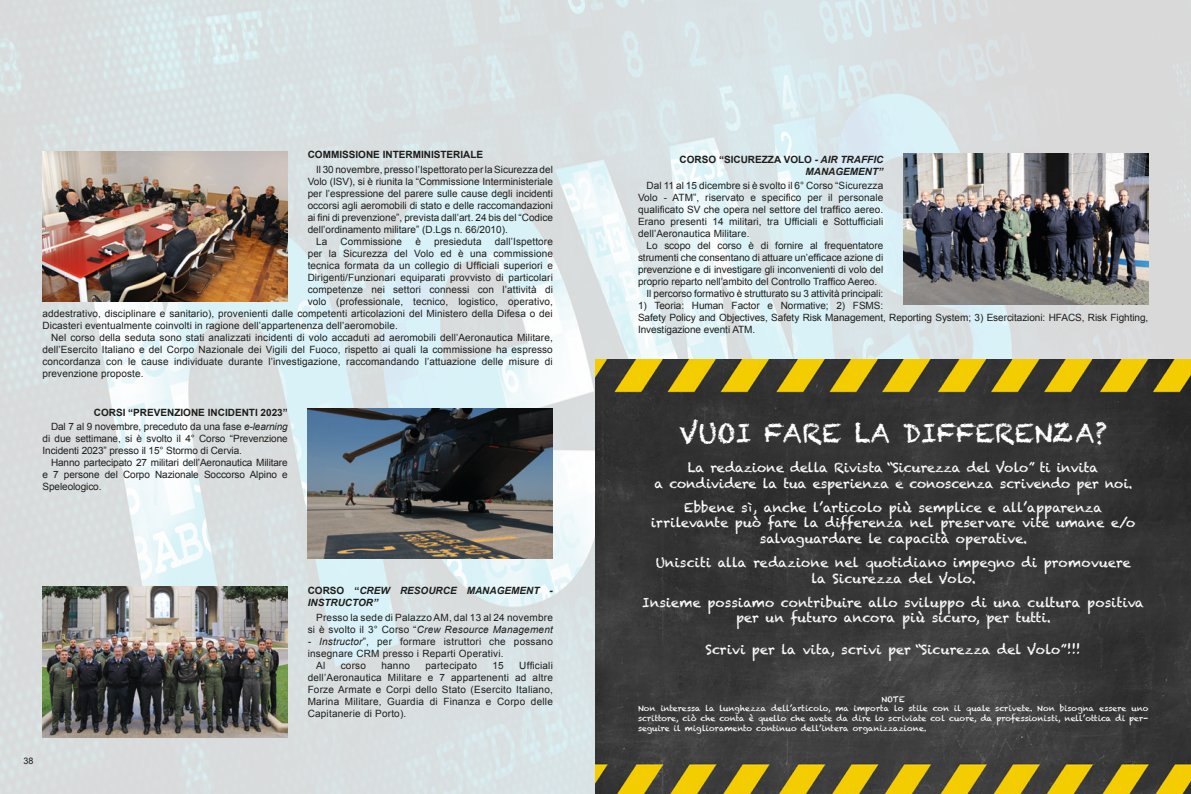
<style>
.page{position:relative;width:1191px;height:794px;background:#fff}
.page>*{position:absolute;margin:0;border:0;box-sizing:border-box;transform-origin:0 0}
.t1{font:26px "Chalkduster";color:#fff}
.t2{font:13px/15.6px "Chalkduster";color:#fff;text-align:center}
.t3{font:10px/12px "Arial";letter-spacing:.01em;color:#1d1d1b}
.t4{font:10px/14.8px "Arial";letter-spacing:-.01em;color:#1d1d1b;text-align:right}
.t5{font:italic 700 10px/12px "Arial";color:#1d1d1b}
.t6{font:9px "Arial";color:#1d1d1b}
.t7{font:8px/9.6px "Chalkduster";color:#fff}
.s1{font-weight:700}
.s2{font-style:italic}
.s3{font-style:normal}
</style>
<div class="page">
<img style="left:0;top:0;width:1191px;height:794px">
<img style="left:43px;top:151px;width:245px;height:150px">
<img style="left:43px;top:587px;width:245px;height:150px">
<img style="left:903px;top:154px;width:245px;height:150px">
<img style="left:308px;top:408px;width:245px;height:150px">
<img style="left:595px;top:359px;width:596px;height:435px">
<p class="t3" style="left:316px;top:148px;width:238px;line-height:14.8px;text-indent:-8px"><span class="s1">COMMISSIONE INTERMINISTERIALE<br></span>Il 30 novembre, presso l’Ispettorato per la Sicurezza del</p>
<p class="t3" style="left:308px;top:176px;width:247px">Volo (ISV), si è riunita la “Commissione Interministeriale</p>
<p class="t3" style="left:308px;top:188px;width:247px">per l’espressione del parere sulle cause degli incidenti</p>
<p class="t3" style="left:308px;top:200px;width:247px">occorsi agli aeromobili di stato e delle raccomandazioni</p>
<p class="t3" style="left:308px;top:212px;width:247px">ai fini di prevenzione”, prevista dall’art. 24 bis del “Codice</p>
<p class="t3" style="left:308px;top:224px;width:202px">dell’ordinamento militare” (D.Lgs n. 66/2010).</p>
<p class="t3" style="left:316px;top:236px;width:13px">La</p>
<p class="t3" style="left:340px;top:236px;width:63px">Commissione</p>
<p class="t3" style="left:415px;top:236px;width:7px">è</p>
<p class="t3" style="left:434px;top:236px;width:49px">presieduta</p>
<p class="t3" style="left:495px;top:236px;width:59px">dall’Ispettore</p>
<p class="t3" style="left:308px;top:248px;width:247px">per la Sicurezza del Volo ed è una commissione</p>
<p class="t3" style="left:308px;top:260px;width:247px">tecnica formata da un collegio di Ufficiali superiori e</p>
<p class="t3" style="left:308px;top:272px;width:247px">Dirigenti/Funzionari equiparati provvisto di particolari</p>
<p class="t3" style="left:308px;top:284px;width:247px">competenze nei settori connessi con l’attività di</p>
<p class="t3" style="left:308px;top:296px;width:247px">volo (professionale, tecnico, logistico, operativo,</p>
<p class="t3" style="left:43px;top:308px;width:512px">addestrativo, disciplinare e sanitario), provenienti dalle competenti articolazioni del Ministero della Difesa o dei</p>
<p class="t3" style="left:43px;top:320px;width:357px">Dicasteri eventualmente coinvolti in ragione dell’appartenenza dell’aeromobile.</p>
<p class="t3" style="left:51px;top:332px;width:503px">Nel corso della seduta sono stati analizzati incidenti di volo accaduti ad aeromobili dell’Aeronautica Militare,</p>
<p class="t3" style="left:43px;top:344px;width:512px">dell’Esercito Italiano e del Corpo Nazionale dei Vigili del Fuoco, rispetto ai quali la commissione ha espresso</p>
<p class="t3" style="left:43px;top:356px;width:512px">concordanza con le cause individuate durante l’investigazione, raccomandando l’attuazione delle misure di</p>
<p class="t3" style="left:43px;top:368px;width:102px">prevenzione proposte.</p>
<p class="t4" style="left:51px;top:405px;width:238px"><span class="s1">CORSI “PREVENZIONE INCIDENTI 2023”<br></span>Dal 7 al 9 novembre, preceduto da una fase <span class="s2">e-learning</span></p>
<p class="t4" style="left:43px;top:431px;width:247px">di due settimane, si è svolto il 4° Corso “Prevenzione</p>
<p class="t4" style="left:43px;top:443px;width:201px">Incidenti 2023” presso il 15° Stormo di Cervia.</p>
<p class="t4" style="left:51px;top:455px;width:238px">Hanno partecipato 27 militari dell’Aeronautica Militare</p>
<p class="t4" style="left:43px;top:467px;width:247px">e 7 persone del Corpo Nazionale Soccorso Alpino e</p>
<p class="t4" style="left:43px;top:479px;width:60px">Speleologico.</p>
<p class="t6" style="left:23px;top:754px;width:12px">38</p>
<p class="t5" style="left:308px;top:585px;width:247px"><span class="s3">CORSO “</span>CREW RESOURCE MANAGEMENT -<br>INSTRUCTOR”</p>
<p class="t3" style="left:308px;top:611px;width:247px;text-align:right">Presso la sede di Palazzo AM, dal 13 al 24 novembre si è svolto il 3° Corso “<span class="s2">Crew Resource Management</span></p>
<p class="t3" style="left:308px;top:635px;width:247px"><span class="s2">- Instructor</span>”, per formare istruttori che possano</p>
<p class="t3" style="left:308px;top:647px;width:197px">insegnare CRM presso i Reparti Operativi.</p>
<p class="t3" style="left:316px;top:659px;width:11px">Al</p>
<p class="t3" style="left:341px;top:659px;width:27px">corso</p>
<p class="t3" style="left:381px;top:659px;width:30px">hanno</p>
<p class="t3" style="left:425px;top:659px;width:53px">partecipato</p>
<p class="t3" style="left:492px;top:659px;width:13px">15</p>
<p class="t3" style="left:308px;top:659px;width:247px;text-align:justify;text-indent:212px">Ufficiali dell’Aeronautica Militare e 7 appartenenti ad altre Forze Armate e Corpi dello Stato (Esercito Italiano, Marina Militare, Guardia di Finanza e Corpo delle Capitanerie di Porto).</p>
<p class="t5" style="left:679px;top:153px;width:205px;text-align:right"><span class="s3">CORSO “SICUREZZA VOLO</span> - AIR TRAFFIC<br>MANAGEMENT”</p>
<p class="t3" style="left:646px;top:180px;width:238px">Dal 11 al 15 dicembre si è svolto il 6° Corso “Sicurezza</p>
<p class="t3" style="left:638px;top:192px;width:247px">Volo - ATM”, riservato e specifico per il personale</p>
<p class="t3" style="left:638px;top:204px;width:247px">qualificato SV che opera nel settore del traffico aereo.</p>
<p class="t3" style="left:638px;top:216px;width:247px">Erano presenti 14 militari, tra Ufficiali e Sottufficiali</p>
<p class="t3" style="left:638px;top:228px;width:113px">dell’Aeronautica Militare.</p>
<p class="t3" style="left:646px;top:240px;width:238px">Lo scopo del corso è di fornire al frequentatore</p>
<p class="t3" style="left:638px;top:252px;width:247px">strumenti che consentano di attuare un’efficace azione di</p>
<p class="t3" style="left:638px;top:264px;width:247px">prevenzione e di investigare gli inconvenienti di volo del</p>
<p class="t3" style="left:638px;top:276px;width:241px">proprio reparto nell’ambito del Controllo Traffico Aereo.</p>
<p class="t3" style="left:646px;top:288px;width:238px">Il percorso formativo è strutturato su 3 attività principali:</p>
<p class="t3" style="left:638px;top:300px;width:512px">1) Teoria: Human Factor e Normative; 2) FSMS:<br>Safety Policy and Objectives, Safety Risk Management, Reporting System; 3) Esercitazioni: HFACS, Risk Fighting,<br>Investigazione eventi ATM.</p>
<p class="t1" style="left:679px;top:418px;width:430px">VUOI FARE LA DIFFERENZA?</p>
<p class="t2" style="left:654px;top:460px;width:479px">La redazione della Rivista “Sicurezza del Volo” ti invita<br>a condividere la tua esperienza e conoscenza scrivendo per noi.</p>
<p class="t2" style="left:651px;top:499px;width:486px">Ebbene sì, anche l’articolo più semplice e all’apparenza irrilevante può fare la differenza nel preservare vite umane e/o salvaguardare le capacità operative.</p>
<p class="t2" style="left:655px;top:555px;width:476px">Unisciti alla redazione nel quotidiano impegno di promovuere la Sicurezza del Volo.</p>
<p class="t2" style="left:642px;top:594px;width:503px">Insieme possiamo contribuire allo sviluppo di una cultura positiva per un futuro ancora più sicuro, per tutti.</p>
<p class="t2" style="left:705px;top:641px;width:377px">Scrivi per la vita, scrivi per “Sicurezza del Volo”!!!</p>
<p class="t7" style="left:638px;top:694px;width:512px;text-indent:243px">NOTE<br>Non interessa la lunghezza dell’articolo, ma importa lo stile con il quale scrivete. Non bisogna essere uno scrittore, ciò che conta è quello che avete da dire lo scriviate col cuore, da professionisti, nell’ottica di per&shy;seguire il miglioramento continuo dell’intera organizzazione.</p>
</div>
